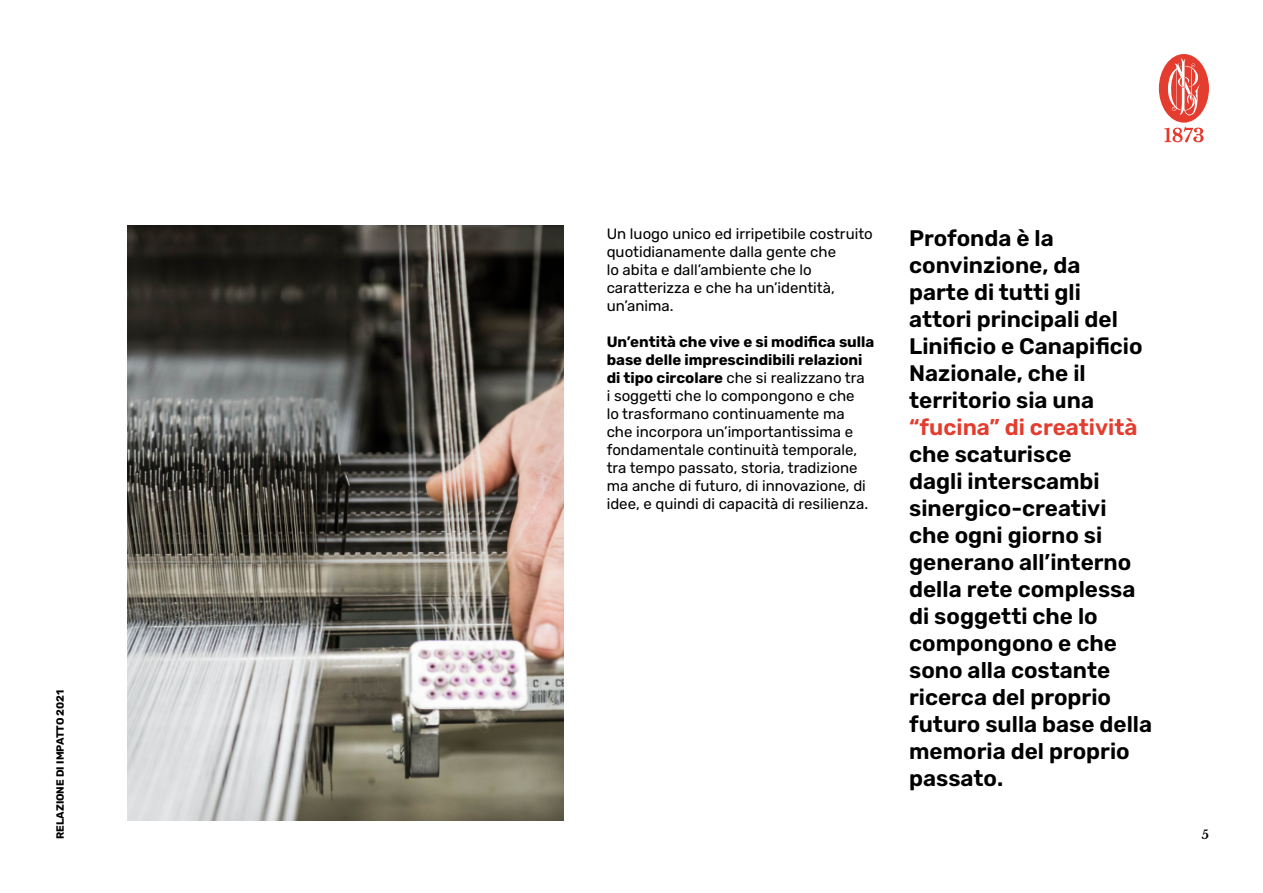
<style>
.page{position:relative;width:1263px;height:893px;background:#fff}
.page>*{position:absolute;margin:0;border:0;box-sizing:border-box;transform-origin:0 0}
.t1{font:600 22.5px/27px "Rubik";color:#000}
.t2{font:600 22.5px "Rubik";color:#e43c2e}
.t3{font:15px/18px "Rubik";color:#000}
.t4{font:700 12px "Libre Baskerville";color:#000}
.t5{font:700 10.5px "Rubik";color:#000}
.s1{font-weight:700}
</style>
<div class="page">
<div style="left:1159px;top:54px;width:50px;height:69px;background:#e43c2e;border-radius:50%"></div>
<svg style="left:1167px;top:58px;width:33px;height:57px"></svg>
<svg style="left:1164px;top:127px;width:39px;height:15px"></svg>
<img style="left:128px;top:225px;width:435px;height:596px">
<p class="t5" style="left:54px;top:839px;width:151px;rotate:-90deg">RELAZIONE DI IMPATTO 2021</p>
<p class="t3" style="left:607px;top:226px;width:268px">Un luogo unico ed irripetibile costruito quotidianamente dalla gente che<br>lo abita e dall’ambiente che lo caratterizza e che ha un’identità, un’anima.</p>
<p class="t3" style="left:607px;top:334px;width:269px"><span class="s1">Un’entità che vive e si modifica sulla base delle imprescindibili relazioni di tipo circolare</span> che si realizzano tra<br>i soggetti che lo compongono e che<br>lo trasformano continuamente ma<br>che incorpora un’importantissima e fondamentale continuità temporale, tra tempo passato, storia, tradizione ma anche di futuro, di innovazione, di idee, e quindi di capacità di resilienza.</p>
<h1 class="t1" style="left:909px;top:226px;width:235px">Profonda è la convinzione, da parte di tutti gli attori principali del<br>Linificio e Canapificio<br>Nazionale, che il territorio sia una</h1>
<h1 class="t2" style="left:909px;top:415px;width:230px">“fucina” di creatività</h1>
<p class="t1" style="left:909px;top:442px;width:244px">che scaturisce<br>dagli interscambi sinergico-creativi che ogni giorno si generano all’interno della rete complessa di soggetti che lo compongono e che sono alla costante ricerca del proprio futuro sulla base della memoria del proprio passato.</p>
<p class="t4" style="left:1202px;top:827px;width:9px">5</p>
</div>
